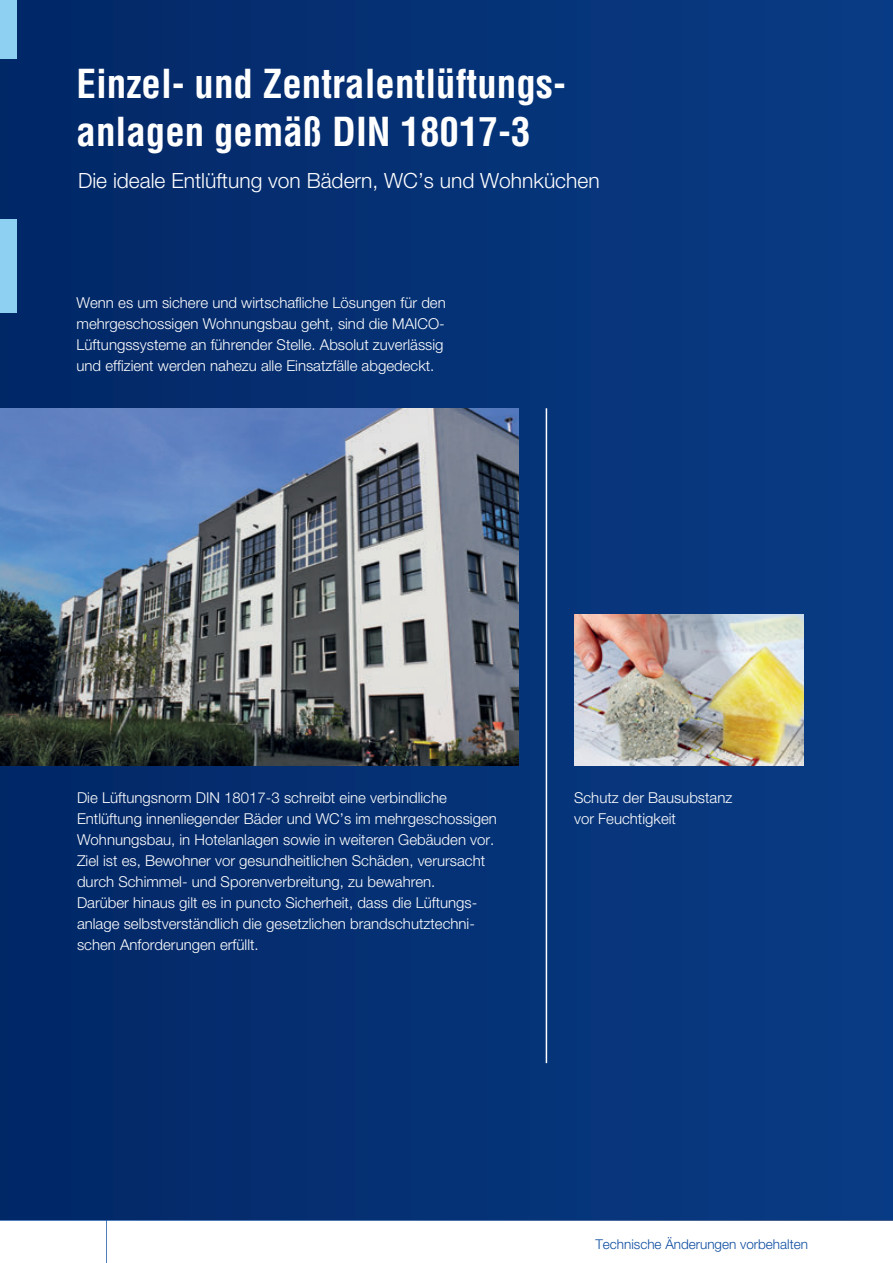
<style>
.page{position:relative;width:893px;height:1263px;background:#fff}
.page>*{position:absolute;margin:0;border:0;box-sizing:border-box;transform-origin:0 0}
.t1{font:700 condensed 39px/48px "Helvetica";color:#fff}
.t2{font:300 21px "Helvetica Neue LT";color:#fff}
.t3{font:300 15px/21px "Helvetica Neue LT";color:#fff}
.t4{font:300 13.5px "Helvetica Neue LT";color:#0d4da1}
</style>
<div class="page">
<div style="left:0;top:0;width:893px;height:1221px;background:linear-gradient(to right,#022766,#093c85)"></div>
<img style="left:0;top:408px;width:519px;height:357px">
<img style="left:574px;top:614px;width:230px;height:151px">
<hr style="left:546px;top:408px;width:1px;height:655px;background:#fff">
<img style="left:0;top:1220px;width:892px;height:43px">
<hr style="left:892px;top:1220px;width:1px;height:43px;background:#fff">
<div style="left:0;top:0;width:17px;height:58px;background:#8ed0f2"></div>
<div style="left:0;top:219px;width:17px;height:94px;background:#8ed0f2"></div>
<h1 class="t1" style="left:77px;top:60px;width:491px">Einzel- und Zentralentlüftungs&shy;anlagen gemäß DIN 18017-3</h1>
<h2 class="t2" style="left:78px;top:168px;width:523px">Die ideale Entlüftung von Bädern, WC’s und Wohnküchen</h2>
<p class="t3" style="left:77px;top:292px;width:371px">Wenn es um sichere und wirtschafliche Lösungen für den mehrgeschossigen Wohnungsbau geht, sind die MAICO-Lüftungssysteme an führender Stelle. Absolut zuverlässig und effizient werden nahezu alle Einsatzfälle abgedeckt.</p>
<p class="t3" style="left:77px;top:787px;width:421px">Die Lüftungsnorm DIN 18017-3 schreibt eine verbindliche Entlüftung innenliegender Bäder und WC’s im mehrgeschossigen Wohnungsbau, in Hotelanlagen sowie in weiteren Gebäuden vor.<br>Ziel ist es, Bewohner vor gesundheitlichen Schäden, verursacht durch Schimmel- und Sporenverbreitung, zu bewahren.<br>Darüber hinaus gilt es in puncto Sicherheit, dass die Lüftungs&shy;anlage selbstverständlich die gesetzlichen brandschutztechni&shy;schen Anforderungen erfüllt.</p>
<p class="t3" style="left:574px;top:787px;width:160px">Schutz der Bausubstanz vor Feuchtigkeit</p>
<p class="t4" style="left:595px;top:1235px;width:214px">Technische Änderungen vorbehalten</p>
</div>
